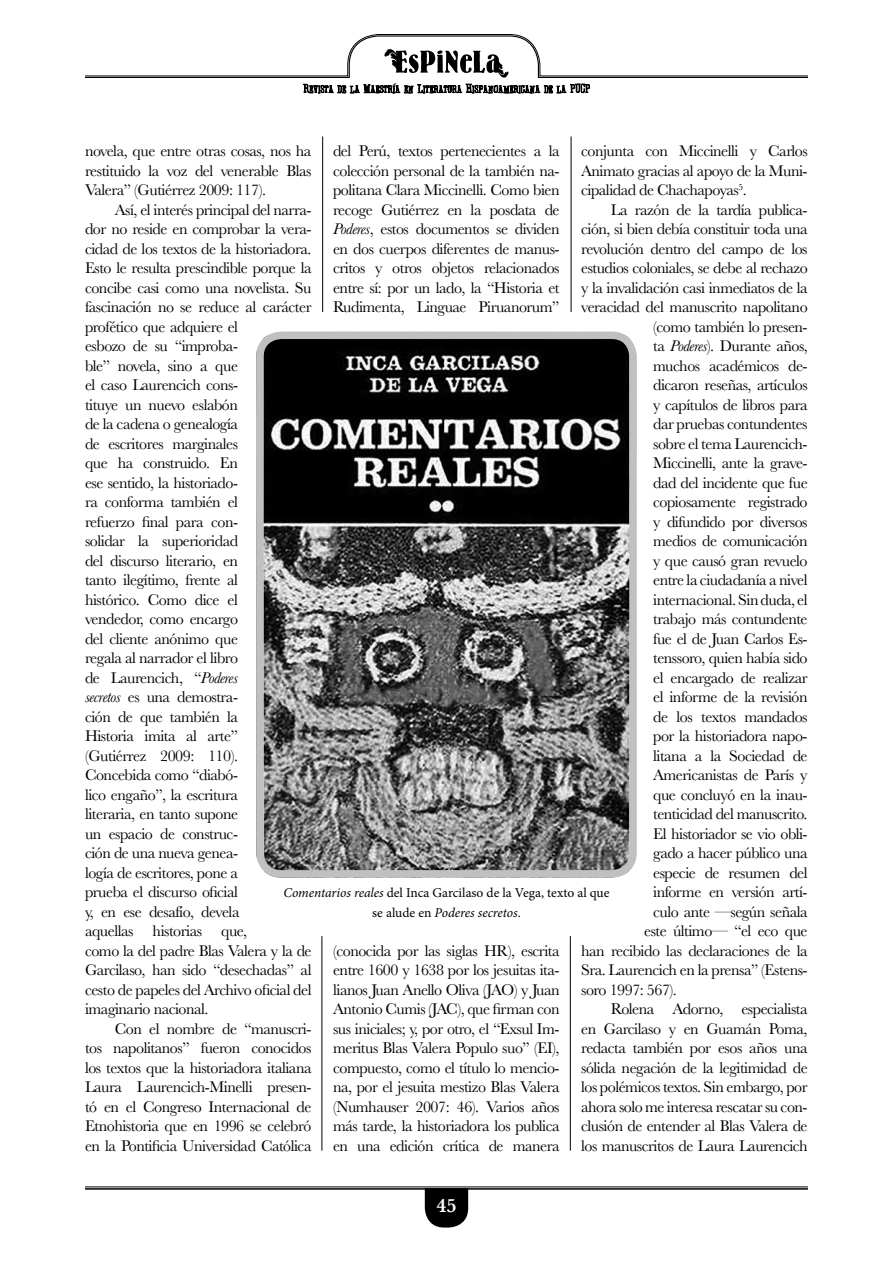
<style>
.page{position:relative;width:893px;height:1263px;background:#fff}
.page>*{position:absolute;margin:0;border:0;box-sizing:border-box;transform-origin:0 0}
.t1{font:600 19.95px "Baskerville";color:#fff}
.t2{font:16.05px/19.5px "Baskerville";letter-spacing:-.03em;color:#000;text-align:justify}
.t3{font:13.5px/19.5px "Minion Pro";color:#000;text-align:center}
.s1{font-style:italic}
</style>
<div class="page">
<svg style="left:425px;top:1190px;width:43px;height:37px;background:#141414"></svg>
<hr style="left:85px;top:1187px;width:723px;height:1px;background:#000">
<hr style="left:85px;top:1188px;width:723px;height:2px;background:#000">
<svg style="left:85px;top:34px;width:723px;height:60px"></svg>
<hr style="left:322px;top:137px;width:1px;height:175px;background:#000">
<hr style="left:571px;top:137px;width:1px;height:175px;background:#000">
<img style="left:265px;top:341px;width:363px;height:528px">
<div style="left:256px;top:332px;width:381px;height:546px;border:8px solid #bec0c2;border-radius:22px"></div>
<hr style="left:322px;top:936px;width:1px;height:215px;background:#000">
<hr style="left:570px;top:936px;width:1px;height:215px;background:#000">
<p class="t2" style="left:581px;top:141px;width:228px">conjunta con Miccinelli y Carlos Animato gracias al apoyo de la Muni&shy;cipalidad de Chachapoyas<sup>5</sup>.</p>
<p class="t2" style="left:611px;top:200px;width:198px">La razón de la tardía publica-</p>
<p class="t2" style="left:581px;top:219px;width:228px">ción, si bien debía constituir toda una</p>
<p class="t2" style="left:581px;top:239px;width:228px">revolución dentro del campo de los</p>
<p class="t2" style="left:581px;top:258px;width:228px">estudios coloniales, se debe al rechazo</p>
<p class="t2" style="left:581px;top:278px;width:228px">y la invalidación casi inmediatos de la</p>
<p class="t2" style="left:581px;top:297px;width:228px">veracidad del manuscrito napolitano</p>
<p class="t2" style="left:653px;top:317px;width:156px">(como también lo presen-</p>
<p class="t2" style="left:653px;top:336px;width:156px">ta <span class="s1">Poderes</span>). Durante años,</p>
<p class="t2" style="left:653px;top:356px;width:156px">muchos académicos de-</p>
<p class="t2" style="left:653px;top:375px;width:156px">dicaron reseñas, artículos</p>
<p class="t2" style="left:653px;top:395px;width:156px">y capítulos de libros para</p>
<p class="t2" style="left:653px;top:414px;width:156px">dar pruebas contundentes</p>
<p class="t2" style="left:653px;top:434px;width:156px">sobre el tema Laurencich-</p>
<p class="t2" style="left:653px;top:453px;width:156px">Miccinelli, ante la grave-</p>
<p class="t2" style="left:653px;top:473px;width:156px">dad del incidente que fue</p>
<p class="t2" style="left:653px;top:492px;width:156px">copiosamente registrado</p>
<p class="t2" style="left:653px;top:512px;width:156px">y difundido por diversos</p>
<p class="t2" style="left:653px;top:531px;width:156px">medios de comunicación</p>
<p class="t2" style="left:653px;top:551px;width:156px">y que causó gran revuelo</p>
<p class="t2" style="left:653px;top:570px;width:156px">entre la ciudadanía a nivel</p>
<p class="t2" style="left:653px;top:590px;width:156px">internacional. Sin duda, el</p>
<p class="t2" style="left:653px;top:609px;width:156px">trabajo más contundente</p>
<p class="t2" style="left:653px;top:629px;width:156px">fue el de Juan Carlos Es-</p>
<p class="t2" style="left:653px;top:648px;width:156px">tenssoro, quien había sido</p>
<p class="t2" style="left:653px;top:668px;width:156px">el encargado de realizar</p>
<p class="t2" style="left:653px;top:687px;width:156px">el informe de la revisión</p>
<p class="t2" style="left:653px;top:707px;width:156px">de los textos mandados</p>
<p class="t2" style="left:653px;top:726px;width:156px">por la historiadora napo-</p>
<p class="t2" style="left:653px;top:746px;width:156px">litana a la Sociedad de</p>
<p class="t2" style="left:653px;top:765px;width:156px">Americanistas de París y</p>
<p class="t2" style="left:653px;top:785px;width:156px">que concluyó en la inau-</p>
<p class="t2" style="left:653px;top:804px;width:156px">tenticidad del manuscrito.</p>
<p class="t2" style="left:653px;top:824px;width:156px">El historiador se vio obli-</p>
<p class="t2" style="left:653px;top:843px;width:156px">gado a hacer público una</p>
<p class="t2" style="left:653px;top:863px;width:156px">especie de resumen del</p>
<p class="t2" style="left:653px;top:882px;width:156px">informe en versión artí-</p>
<p class="t2" style="left:653px;top:902px;width:156px">culo ante —según señala</p>
<p class="t2" style="left:644px;top:921px;width:165px">este último— “el eco que</p>
<p class="t2" style="left:581px;top:941px;width:228px">han recibido las declaraciones de la</p>
<p class="t2" style="left:581px;top:960px;width:228px">Sra. Laurencich en la prensa” (Estens-</p>
<p class="t2" style="left:581px;top:980px;width:97px">soro 1997: 567).</p>
<p class="t2" style="left:611px;top:999px;width:198px">Rolena Adorno, especialista</p>
<p class="t2" style="left:581px;top:1019px;width:228px">en Garcilaso y en Guamán Poma,</p>
<p class="t2" style="left:581px;top:1038px;width:228px">redacta también por esos años una</p>
<p class="t2" style="left:581px;top:1058px;width:228px">sólida negación de la legitimidad de</p>
<p class="t2" style="left:581px;top:1077px;width:228px">los polémicos textos. Sin embargo, por</p>
<p class="t2" style="left:581px;top:1097px;width:228px">ahora solo me interesa rescatar su con-</p>
<p class="t2" style="left:581px;top:1116px;width:228px">clusión de entender al Blas Valera de</p>
<p class="t2" style="left:581px;top:1136px;width:228px">los manuscritos de Laura Laurencich</p>
<p class="t2" style="left:333px;top:141px;width:228px">del Perú, textos pertenecientes a la colección personal de la también na&shy;politana Clara Miccinelli. Como bien recoge Gutiérrez en la posdata de <span class="s1">Poderes</span>, estos documentos se dividen en dos cuerpos diferentes de manus&shy;critos y otros objetos relacionados entre sí: por un lado, la “Historia et Rudimenta, Linguae Piruanorum”</p>
<p class="t2" style="left:85px;top:141px;width:228px">novela, que entre otras cosas, nos ha restituido la voz del venerable Blas Valera” (Gutiérrez 2009: 117).</p>
<p class="t2" style="left:85px;top:200px;width:228px;text-align:left;text-indent:30px">Así, el interés principal del narra&shy;dor no reside en comprobar la vera&shy;cidad de los textos de la historiadora.<br>Esto le resulta prescindible porque la concibe casi como una novelista. Su fascinación no se reduce al carácter profético que adquiere el<br>esbozo de su “improba-<br>ble” novela, sino a que<br>el caso Laurencich cons-<br>tituye un nuevo eslabón<br>de la cadena o genealogía<br>de escritores marginales<br>que ha construido. En<br>ese sentido, la historiado-<br>ra conforma también el<br>refuerzo final para con-<br>solidar la superioridad<br>del discurso literario, en<br>tanto ilegítimo, frente al<br>histórico. Como dice el<br>vendedor, como encargo<br>del cliente anónimo que<br>regala al narrador el libro<br>de Laurencich, “<span class="s1">Poderes<br>secretos</span> es una demostra-<br>ción de que también la<br>Historia imita al arte”<br>(Gutiérrez 2009: 110).<br>Concebida como “diabó-<br>lico engaño”, la escritura<br>literaria, en tanto supone<br>un espacio de construc-<br>ción de una nueva genea-<br>logía de escritores, pone a<br>prueba el discurso oficial<br>y, en ese desafío, devela<br>aquellas historias que,<br>como la del padre Blas Valera y la de<br>Garcilaso, han sido “desechadas” al cesto de papeles del Archivo oficial del imaginario nacional.</p>
<p class="t2" style="left:85px;top:1019px;width:228px;text-indent:30px">Con el nombre de “manuscri&shy;tos napolitanos” fueron conocidos los textos que la historiadora italiana Laura Laurencich-Minelli presen&shy;tó en el Congreso Internacional de Etnohistoria que en 1996 se celebró en la Pontificia Universidad Católica</p>
<p class="t3" style="left:283px;top:883px;width:328px"><span class="s1">Comentarios reales</span> del Inca Garcilaso de la Vega, texto al que se alude en <span class="s1">Poderes secretos</span>.</p>
<p class="t2" style="left:333px;top:941px;width:228px">(conocida por las siglas HR), escrita entre 1600 y 1638 por los jesuitas ita&shy;lianos Juan Anello Oliva (JAO) y Juan Antonio Cumis (JAC), que firman con sus iniciales; y, por otro, el “Exsul Im&shy;meritus Blas Valera Populo suo” (EI), compuesto, como el título lo mencio&shy;na, por el jesuita mestizo Blas Valera (Numhauser 2007: 46). Varios años más tarde, la historiadora los publica en una edición crítica de manera</p>
<p class="t1" style="left:437px;top:1192px;width:21px">45</p>
</div>
